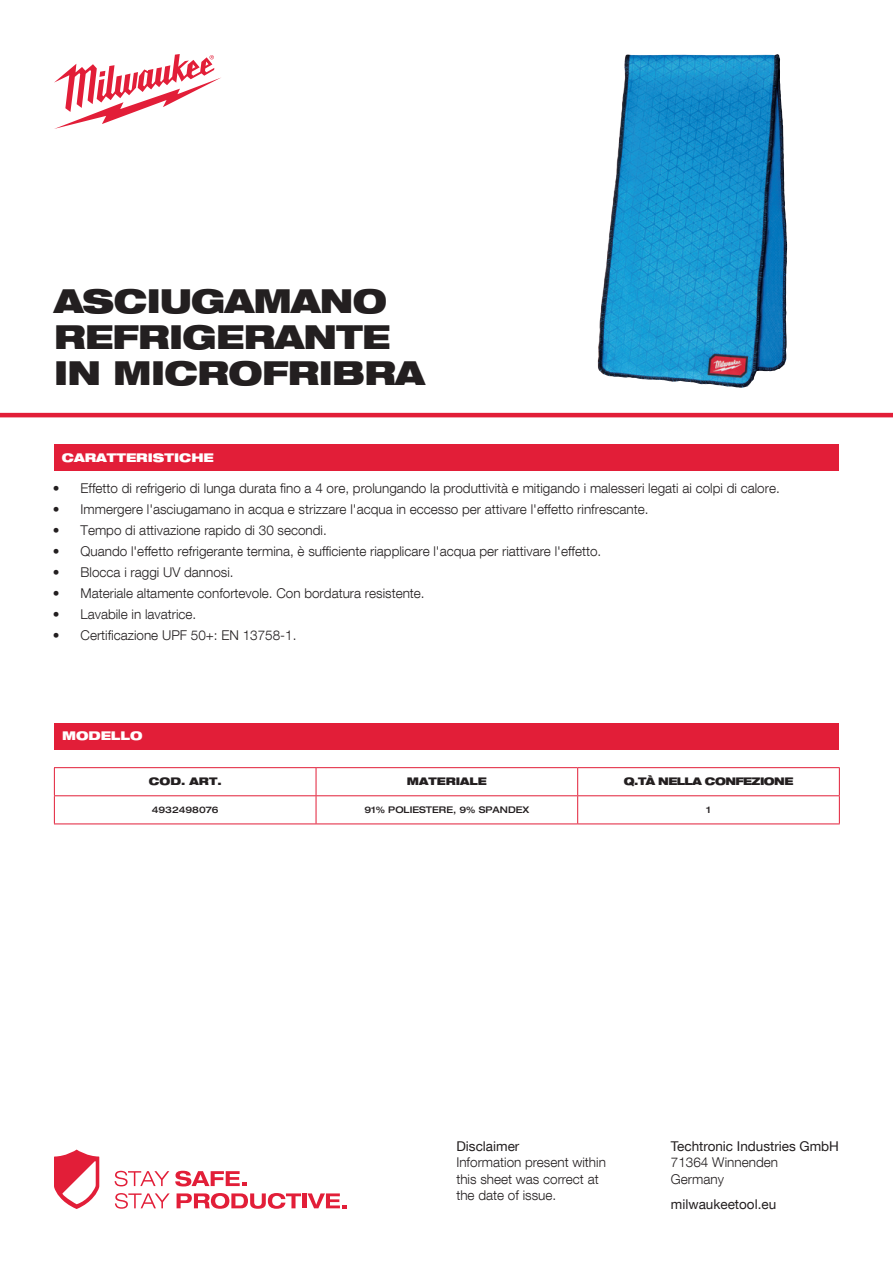
<style>
.page{position:relative;width:893px;height:1263px;background:#fff}
.page>*{position:absolute;margin:0;border:0;box-sizing:border-box;transform-origin:0 0}
.t1{font:900 expanded 33px/36px "Helvetica Neue LT Com";letter-spacing:-.02em;color:#231f20}
.t2{font:300 13.5px/16.5px "Helvetica Neue LT Com";color:#231f20}
.t3{font:13.5px "Helvetica Neue LT Com";color:#231f20}
.t4{font:900 expanded 12px "Helvetica Neue LT Com";color:#fff}
.t5{font:900 expanded 10.5px "Helvetica Neue LT Com";letter-spacing:-.055em;color:#231f20}
.t6{font:900 expanded 10.5px "Helvetica Neue LT Com";color:#231f20}
.t7{font:500 expanded 9.15px "Helvetica Neue LTW1 G";color:#231f20}
</style>
<div class="page">
<svg style="left:54px;top:54px;width:167px;height:75px"></svg>
<hr style="left:0;top:413px;width:893px;height:4px;background:#e21e38">
<svg style="left:54px;top:1149px;width:45px;height:60px"></svg>
<img style="left:597px;top:54px;width:180px;height:330px">
<svg style="left:115px;top:1171px;width:54px;height:15px"></svg>
<svg style="left:175px;top:1171px;width:71px;height:15px"></svg>
<svg style="left:115px;top:1193px;width:55px;height:16px"></svg>
<svg style="left:177px;top:1193px;width:124px;height:16px"></svg>
<hr style="left:302px;top:1193px;width:4px;height:15px;background:#e21e38">
<svg style="left:307px;top:1193px;width:40px;height:15px"></svg>
<div style="left:54px;top:445px;width:785px;height:26px;background:#e21e38"></div>
<div style="left:54px;top:723px;width:785px;height:26px;background:#e21e38"></div>
<hr style="left:54px;top:767px;width:262px;height:1px;background:#e21e38">
<hr style="left:316px;top:767px;width:262px;height:1px;background:#e21e38">
<hr style="left:578px;top:767px;width:262px;height:1px;background:#e21e38">
<svg style="left:54px;top:768px;width:786px;height:55px"></svg>
<hr style="left:54px;top:823px;width:262px;height:1px;background:#e21e38">
<hr style="left:316px;top:823px;width:262px;height:1px;background:#e21e38">
<hr style="left:578px;top:823px;width:262px;height:1px;background:#e21e38">
<h1 class="t1" style="left:54px;top:282px;width:372px">ASCIUGAMANO<br>REFRIGERANTE<br>IN MICROFRIBRA</h1>
<p class="t4" style="left:62px;top:450px;width:153px">CARATTERISTICHE</p>
<p class="t2" style="left:53px;top:480px;width:728px">• Effetto di refrigerio di lunga durata fino a 4 ore, prolungando la produttività e mitigando i malesseri legati ai colpi di calore.</p>
<p class="t2" style="left:53px;top:501px;width:597px">• Immergere l'asciugamano in acqua e strizzare l'acqua in eccesso per attivare l'effetto rinfrescante.</p>
<p class="t2" style="left:53px;top:522px;width:275px">• Tempo di attivazione rapido di 30 secondi.</p>
<p class="t2" style="left:53px;top:543px;width:550px">• Quando l'effetto refrigerante termina, è sufficiente riapplicare l'acqua per riattivare l'effetto.</p>
<p class="t2" style="left:53px;top:564px;width:182px">• Blocca i raggi UV dannosi.</p>
<p class="t2" style="left:53px;top:585px;width:373px">• Materiale altamente confortevole. Con bordatura resistente.</p>
<p class="t2" style="left:53px;top:606px;width:145px">• Lavabile in lavatrice.</p>
<p class="t2" style="left:53px;top:627px;width:245px">• Certificazione UPF 50+: EN 13758-1.</p>
<p class="t4" style="left:62px;top:728px;width:82px">MODELLO</p>
<p class="t5" style="left:149px;top:775px;width:74px">COD. ART.</p>
<p class="t6" style="left:407px;top:775px;width:82px">MATERIALE</p>
<p class="t5" style="left:624px;top:775px;width:171px">Q.TÀ NELLA CONFEZIONE</p>
<p class="t7" style="left:152px;top:804px;width:68px">4932498076</p>
<p class="t7" style="left:364px;top:804px;width:166px">91% POLIESTERE, 9% SPANDEX</p>
<p class="t7" style="left:706px;top:804px;width:6px">1</p>
<p class="t3" style="left:456px;top:1138px;width:65px">Disclaimer</p>
<p class="t2" style="left:456px;top:1154px;width:151px">Information present within this sheet was correct at the date of issue.</p>
<p class="t3" style="left:671px;top:1138px;width:170px">Techtronic Industries GmbH</p>
<p class="t2" style="left:671px;top:1154px;width:109px">71364 Winnenden<br>Germany</p>
<p class="t3" style="left:671px;top:1196px;width:107px">milwaukeetool.eu</p>
</div>
